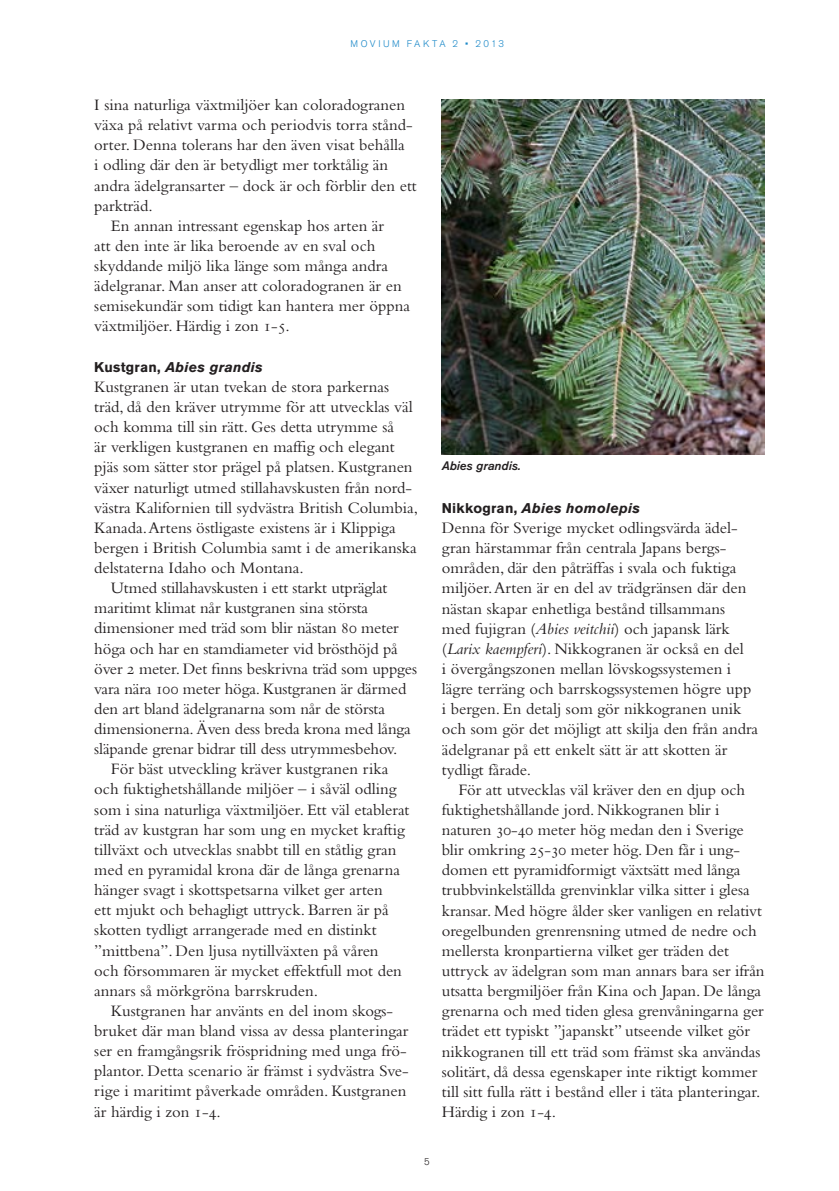
<style>
.page{position:relative;width:839px;height:1191px;background:#fff}
.page>*{position:absolute;margin:0;border:0;box-sizing:border-box;transform-origin:0 0}
.MF_brödtext{font:16.62px/20.1px "Bembo";color:#231f20}
.MF_Mellanrub_Svart_B{font:italic 700 14px "Akzidenz Grotesk BQ";letter-spacing:.015em;color:#231f20}
.MF_Bildtext_svart{font:italic 12.25px "Akzidenz Grotesk BQ Med";color:#231f20}
.t1{font:300 9.62px "Akzidenz Grotesk BQ";letter-spacing:.26em;color:#1b88c8}
.t2{font:300 9.62px "Akzidenz Grotesk BQ";color:#231f20}
.s1{font-family:"Bembo SC"}
.s2{font-style:normal}
.s3{font-style:italic}
</style>
<div class="page">
<img style="left:441px;top:99px;width:323px;height:355px">
<p class="t1" style="left:350px;top:38px;width:155px">MOVIUM FAKTA 2 • 2013</p>
<p class="MF_brödtext" style="left:94px;top:94px;width:312px">I sina naturliga växtmiljöer kan coloradogranen</p>
<p class="MF_brödtext" style="left:94px;top:114px;width:320px">växa på relativt varma och periodvis torra stånd-</p>
<p class="MF_brödtext" style="left:94px;top:135px;width:312px">orter. Denna tolerans har den även visat behålla</p>
<p class="MF_brödtext" style="left:94px;top:155px;width:295px">i odling där den är betydligt mer torktålig än</p>
<p class="MF_brödtext" style="left:94px;top:175px;width:324px">andra ädelgransarter – dock är och förblir den ett</p>
<p class="MF_brödtext" style="left:94px;top:195px;width:60px">parkträd.</p>
<p class="MF_brödtext" style="left:111px;top:215px;width:274px">En annan intressant egenskap hos arten är</p>
<p class="MF_brödtext" style="left:94px;top:235px;width:282px">att den inte är lika beroende av en sval och</p>
<p class="MF_brödtext" style="left:94px;top:255px;width:295px">skyddande miljö lika länge som många andra</p>
<p class="MF_brödtext" style="left:94px;top:275px;width:309px">ädelgranar. Man anser att coloradogranen är en</p>
<p class="MF_brödtext" style="left:94px;top:296px;width:317px">semisekundär som tidigt kan hantera mer öppna</p>
<p class="MF_brödtext" style="left:94px;top:316px;width:197px">växtmiljöer. Härdig i zon <span class="s1">1-5</span>.</p>
<p class="MF_Mellanrub_Svart_B" style="left:94px;top:358px;width:170px"><span class="s2">Kustgran,</span> Abies grandis</p>
<p class="MF_brödtext" style="left:94px;top:376px;width:325px">Kustgranen är utan tvekan de stora parkernas träd, då den kräver utrymme för att utvecklas väl och komma till sin rätt. Ges detta utrymme så<br>är verkligen kustgranen en maffig och elegant pjäs som sätter stor prägel på platsen. Kustgranen växer naturligt utmed stillahavskusten från nord&shy;västra Kalifornien till sydvästra British Columbia, Kanada. Artens östligaste existens är i Klippiga bergen i British Columbia samt i de amerikanska delstaterna Idaho och Montana.</p>
<p class="MF_brödtext" style="left:94px;top:577px;width:324px;text-indent:17px">Utmed stillahavskusten i ett starkt utpräglat maritimt klimat når kustgranen sina största dimensioner med träd som blir nästan <span class="s1">80</span> meter höga och har en stamdiameter vid brösthöjd på över <span class="s1">2</span> meter. Det finns beskrivna träd som uppges vara nära <span class="s1">100</span> meter höga. Kustgranen är därmed den art bland ädelgranarna som når de största dimensionerna. Även dess breda krona med långa släpande grenar bidrar till dess utrymmesbehov.</p>
<p class="MF_brödtext" style="left:94px;top:758px;width:316px;text-indent:17px">För bäst utveckling kräver kustgranen rika och fuktighetshållande miljöer – i såväl odling som i sina naturliga växtmiljöer. Ett väl etablerat träd av kustgran har som ung en mycket kraftig tillväxt och utvecklas snabbt till en ståtlig gran med en pyramidal krona där de långa grenarna hänger svagt i skottspetsarna vilket ger arten<br>ett mjukt och behagligt uttryck. Barren är på skotten tydligt arrangerade med en distinkt ”mittbena”. Den ljusa nytillväxten på våren<br>och försommaren är mycket effektfull mot den annars så mörkgröna barrskruden.</p>
<p class="MF_brödtext" style="left:94px;top:1000px;width:316px;text-indent:17px">Kustgranen har använts en del inom skogs&shy;bruket där man bland vissa av dessa planteringar ser en framgångsrik fröspridning med unga frö&shy;plantor. Detta scenario är främst i sydvästra Sve&shy;rige i maritimt påverkade områden. Kustgranen är härdig i zon <span class="s1">1-4</span>.</p>
<p class="MF_Bildtext_svart" style="left:441px;top:459px;width:81px">Abies grandis.</p>
<p class="MF_Mellanrub_Svart_B" style="left:441px;top:499px;width:199px"><span class="s2">Nikkogran,</span> Abies homolepis</p>
<p class="MF_brödtext" style="left:441px;top:517px;width:318px">Denna för Sverige mycket odlingsvärda ädel&shy;gran härstammar från centrala Japans bergs&shy;områden, där den påträffas i svala och fuktiga miljöer. Arten är en del av trädgränsen där den nästan skapar enhetliga bestånd tillsammans<br>med fujigran (<span class="s3">Abies veitchii</span>) och japansk lärk (<span class="s3">Larix kaempferi</span>). Nikkogranen är också en del<br>i övergångszonen mellan lövskogssystemen i lägre terräng och barrskogssystemen högre upp i bergen. En detalj som gör nikkogranen unik och som gör det möjligt att skilja den från andra ädelgranar på ett enkelt sätt är att skotten är tydligt fårade.</p>
<p class="MF_brödtext" style="left:441px;top:779px;width:324px;text-indent:17px">För att utvecklas väl kräver den en djup och fuktighetshållande jord. Nikkogranen blir i naturen <span class="s1">30-40</span> meter hög medan den i Sverige blir omkring <span class="s1">25-30</span> meter hög. Den får i ung&shy;domen ett pyramidformigt växtsätt med långa trubbvinkelställda grenvinklar vilka sitter i glesa kransar. Med högre ålder sker vanligen en relativt oregelbunden grenrensning utmed de nedre och mellersta kronpartierna vilket ger träden det uttryck av ädelgran som man annars bara ser ifrån utsatta bergmiljöer från Kina och Japan. De långa grenarna och med tiden glesa grenvåningarna ger trädet ett typiskt ”japanskt” utseende vilket gör nikkogranen till ett träd som främst ska användas solitärt, då dessa egenskaper inte riktigt kommer till sitt fulla rätt i bestånd eller i täta planteringar.<br>Härdig i zon <span class="s1">1-4</span>.</p>
<p class="t2" style="left:424px;top:1156px;width:7px">5</p>
</div>
